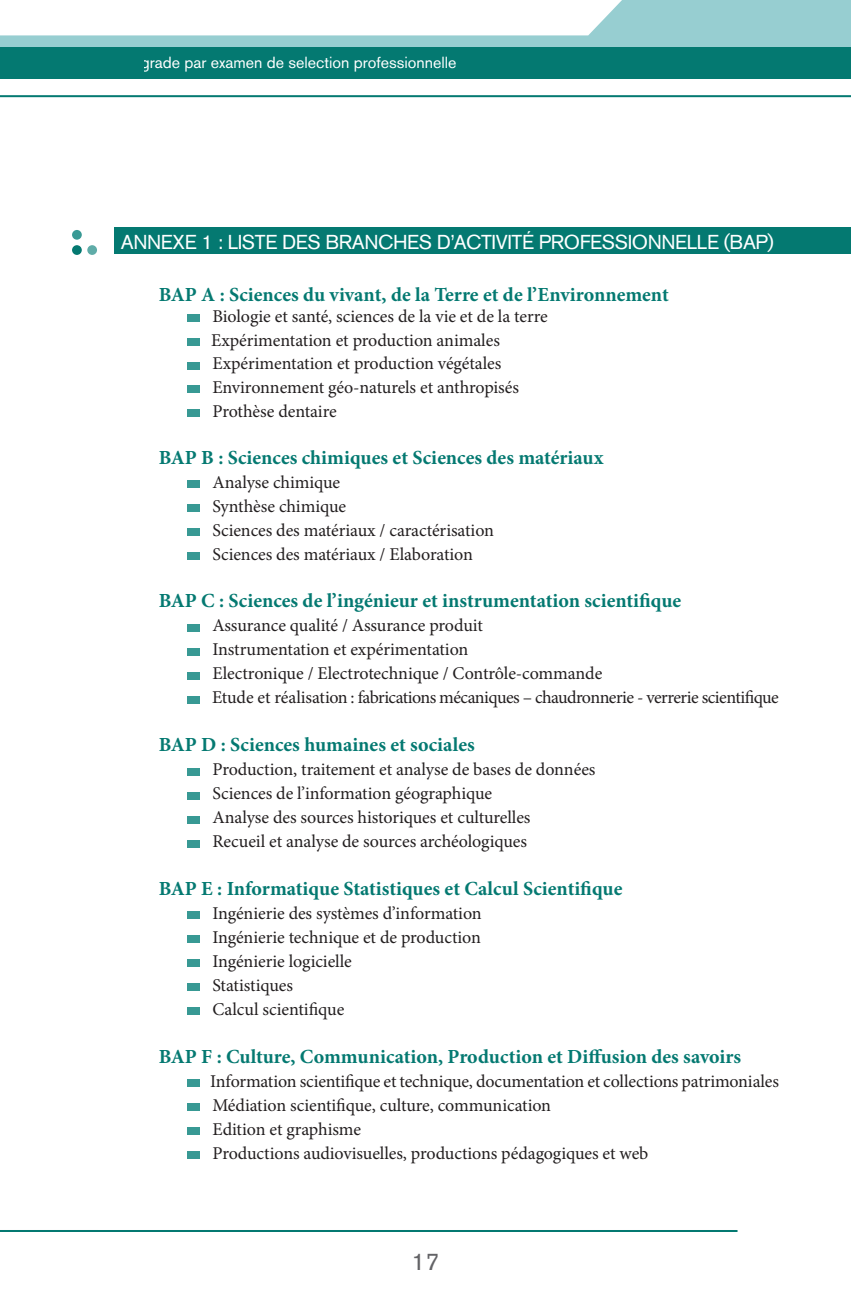
<style>
.page{position:relative;width:851px;height:1304px;background:#fff}
.page>*{position:absolute;margin:0;border:0;box-sizing:border-box;transform-origin:0 0}
.t1{font:24px "Akzidenz Grotesk BQ";color:#636366}
.t2{font:700 20px "Minion Pro";color:#047971}
.t3{font:20px "Akzidenz Grotesk BQ";letter-spacing:-.02em;color:#fff}
.t4{font:18px "Minion Pro";letter-spacing:-.005em;color:#231f20}
.t5{font:18px "Minion Pro";letter-spacing:-.03em;color:#231f20}
.t6{font:16px "Akzidenz Grotesk BQ";color:#fff}
</style>
<div class="page">
<hr style="left:0;top:95px;width:850px;height:2px;background:#047971">
<svg style="left:0;top:0;width:850px;height:47px"></svg>
<div style="left:0;top:47px;width:850px;height:32px;background:#047971"></div>
<hr style="left:0;top:1230px;width:737px;height:2px;background:#047971">
<div style="left:72px;top:245px;width:10px;height:10px;background:#047971;border-radius:50%"></div>
<div style="left:72px;top:230px;width:10px;height:10px;background:#389994;border-radius:50%"></div>
<div style="left:87px;top:245px;width:10px;height:10px;background:#5faca8;border-radius:50%"></div>
<div style="left:187px;top:315px;width:12px;height:7px;background:#389994"></div>
<div style="left:187px;top:338px;width:12px;height:8px;background:#389994"></div>
<div style="left:187px;top:362px;width:12px;height:7px;background:#389994"></div>
<div style="left:187px;top:386px;width:12px;height:7px;background:#389994"></div>
<div style="left:187px;top:409px;width:12px;height:8px;background:#389994"></div>
<div style="left:187px;top:480px;width:12px;height:8px;background:#389994"></div>
<div style="left:187px;top:504px;width:12px;height:8px;background:#389994"></div>
<div style="left:187px;top:528px;width:12px;height:8px;background:#389994"></div>
<div style="left:187px;top:552px;width:12px;height:8px;background:#389994"></div>
<div style="left:187px;top:624px;width:12px;height:7px;background:#389994"></div>
<div style="left:187px;top:648px;width:12px;height:7px;background:#389994"></div>
<div style="left:187px;top:672px;width:12px;height:7px;background:#389994"></div>
<div style="left:187px;top:696px;width:12px;height:7px;background:#389994"></div>
<div style="left:187px;top:768px;width:12px;height:7px;background:#389994"></div>
<div style="left:187px;top:792px;width:12px;height:7px;background:#389994"></div>
<div style="left:187px;top:816px;width:12px;height:7px;background:#389994"></div>
<div style="left:187px;top:840px;width:12px;height:7px;background:#389994"></div>
<div style="left:187px;top:912px;width:12px;height:7px;background:#389994"></div>
<div style="left:187px;top:936px;width:12px;height:7px;background:#389994"></div>
<div style="left:187px;top:960px;width:12px;height:7px;background:#389994"></div>
<div style="left:187px;top:984px;width:12px;height:7px;background:#389994"></div>
<div style="left:187px;top:1008px;width:12px;height:7px;background:#389994"></div>
<div style="left:187px;top:1079px;width:12px;height:8px;background:#389994"></div>
<div style="left:187px;top:1103px;width:12px;height:8px;background:#389994"></div>
<div style="left:187px;top:1127px;width:12px;height:8px;background:#389994"></div>
<div style="left:187px;top:1151px;width:12px;height:8px;background:#389994"></div>
<div style="left:115px;top:227px;width:735px;height:26px;background:#047971"></div>
<p class="t6" style="left:31px;top:53px;width:427px">Avancement de grade par examen de selection professionnelle</p>
<p class="t3" style="left:121px;top:230px;width:654px">ANNEXE 1 : LISTE DES BRANCHES D’ACTIVITÉ PROFESSIONNELLE (BAP)</p>
<p class="t2" style="left:159px;top:280px;width:511px">BAP A : Sciences du vivant, de la Terre et de l’Environnement</p>
<p class="t4" style="left:212px;top:304px;width:337px">Biologie et santé, sciences de la vie et de la terre</p>
<p class="t4" style="left:211px;top:328px;width:290px">Expérimentation et production animales</p>
<p class="t4" style="left:212px;top:352px;width:290px">Expérimentation et production végétales</p>
<p class="t4" style="left:212px;top:375px;width:308px">Environnement géo-naturels et anthropisés</p>
<p class="t4" style="left:212px;top:399px;width:126px">Prothèse dentaire</p>
<p class="t2" style="left:159px;top:443px;width:446px">BAP B : Sciences chimiques et Sciences des matériaux</p>
<p class="t4" style="left:212px;top:470px;width:129px">Analyse chimique</p>
<p class="t4" style="left:212px;top:494px;width:135px">Synthèse chimique</p>
<p class="t4" style="left:212px;top:518px;width:283px">Sciences des matériaux / caractérisation</p>
<p class="t4" style="left:212px;top:542px;width:262px">Sciences des matériaux / Elaboration</p>
<p class="t2" style="left:159px;top:587px;width:524px">BAP C : Sciences de l’ingénieur et instrumentation scientifique</p>
<p class="t4" style="left:212px;top:614px;width:272px">Assurance qualité / Assurance produit</p>
<p class="t4" style="left:212px;top:638px;width:257px">Instrumentation et expérimentation</p>
<p class="t4" style="left:212px;top:662px;width:391px">Electronique / Electrotechnique / Contrôle-commande</p>
<p class="t5" style="left:212px;top:686px;width:568px">Etude et réalisation : fabrications mécaniques – chaudronnerie - verrerie scientifique</p>
<p class="t2" style="left:159px;top:731px;width:317px">BAP D : Sciences humaines et sociales</p>
<p class="t4" style="left:212px;top:758px;width:384px">Production, traitement et analyse de bases de données</p>
<p class="t4" style="left:212px;top:782px;width:281px">Sciences de l’information géographique</p>
<p class="t4" style="left:212px;top:806px;width:319px">Analyse des sources historiques et culturelles</p>
<p class="t4" style="left:212px;top:830px;width:316px">Recueil et analyse de sources archéologiques</p>
<p class="t2" style="left:159px;top:874px;width:465px">BAP E : Informatique Statistiques et Calcul Scientifique</p>
<p class="t4" style="left:212px;top:901px;width:271px">Ingénierie des systèmes d’information</p>
<p class="t4" style="left:212px;top:925px;width:270px">Ingénierie technique et de production</p>
<p class="t4" style="left:212px;top:949px;width:141px">Ingénierie logicielle</p>
<p class="t4" style="left:212px;top:973px;width:82px">Statistiques</p>
<p class="t4" style="left:212px;top:997px;width:133px">Calcul scientifique</p>
<p class="t2" style="left:159px;top:1042px;width:583px">BAP F : Culture, Communication, Production et Diffusion des savoirs</p>
<p class="t4" style="left:210px;top:1069px;width:570px">Information scientifique et technique, documentation et collections patrimoniales</p>
<p class="t4" style="left:212px;top:1093px;width:340px">Médiation scientifique, culture, communication</p>
<p class="t4" style="left:212px;top:1117px;width:150px">Edition et graphisme</p>
<p class="t4" style="left:212px;top:1141px;width:437px">Productions audiovisuelles, productions pédagogiques et web</p>
<p class="t1" style="left:411px;top:1247px;width:29px">17</p>
</div>
